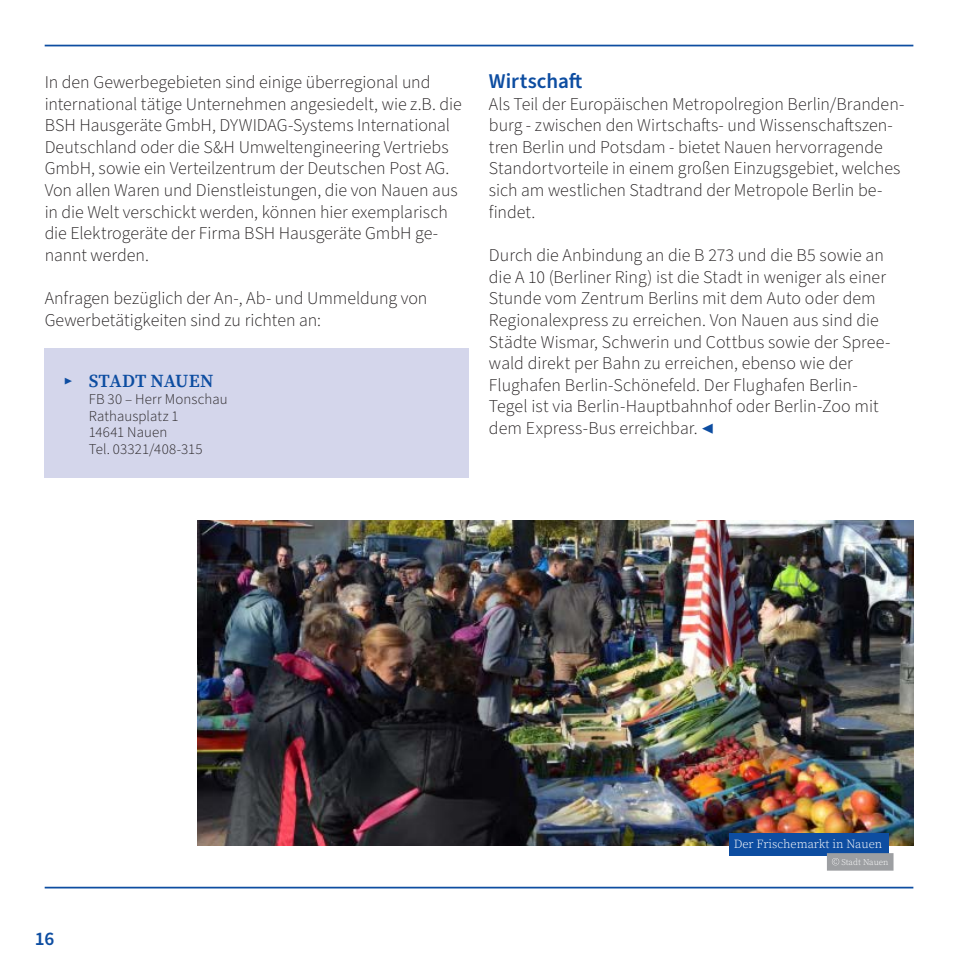
<style>
.page{position:relative;width:968px;height:968px;background:#fff}
.page>*{position:absolute;margin:0;border:0;box-sizing:border-box;transform-origin:0 0}
.t1{font:600 21px "Source Sans Pro";color:#0d4da1}
.t2{font:600 19.25px "Source Sans Pro";color:#0d4da1}
.t3{font:600 18.38px "Source Serif Pro";letter-spacing:.005em;color:#0d4da1}
.t4{font:300 17.85px/21.7px "Source Sans Pro";color:#231f20}
.t5{font:300 14.88px/16.6px "Source Sans Pro";letter-spacing:.01em;color:#231f20}
.t6{font:300 12.25px "Source Serif Pro";color:#fff}
.t7{font:300 8.75px "Source Serif Pro";color:#fff}
.s1{font-family:"Source Sans Pro";font-weight:300;font-size:14px}
.s2{font-size:21px;color:#0d4da1}
</style>
<div class="page">
<div style="left:45px;top:348px;width:424px;height:129px;background:#d4d6eb"></div>
<img style="left:197px;top:520px;width:716px;height:325px">
<div style="left:728px;top:833px;width:160px;height:22px;background:#0d4da1"></div>
<div style="left:826px;top:853px;width:67px;height:17px;background:#9d9fa2"></div>
<svg style="left:832px;top:858px;width:7px;height:7px"></svg>
<hr style="left:45px;top:45px;width:868px;height:1px;background:#0d4da1">
<hr style="left:45px;top:886px;width:868px;height:2px;background:#0d4da1">
<p class="t4" style="left:45px;top:72px;width:418px">In den Gewerbegebieten sind einige überregional und international tätige Unternehmen angesiedelt, wie z.B. die BSH Hausgeräte GmbH, DYWIDAG-Systems International Deutschland oder die S&amp;H Umweltengineering Vertriebs GmbH, sowie ein Verteilzentrum der Deutschen Post AG.<br>Von allen Waren und Dienstleistungen, die von Nauen aus in die Welt verschickt werden, können hier exemplarisch die Elektrogeräte der Firma BSH Hausgeräte GmbH ge&shy;nannt werden.</p>
<p class="t4" style="left:45px;top:288px;width:384px">Anfragen bezüglich der An-, Ab- und Ummeldung von<br>Gewerbetätigkeiten sind zu richten an:</p>
<p class="t3" style="left:64px;top:369px;width:151px"><span class="s1">▶</span> STADT NAUEN</p>
<p class="t5" style="left:89px;top:391px;width:140px">FB 30 – Herr Monschau<br>Rathausplatz 1<br>14641 Nauen<br>Tel. 03321/408-315</p>
<p class="t1" style="left:489px;top:67px;width:95px">Wirtschaft</p>
<p class="t4" style="left:489px;top:93px;width:417px">Als Teil der Europäischen Metropolregion Berlin/Branden&shy;burg - zwischen den Wirtschafts- und Wissenschaftszen&shy;tren Berlin und Potsdam - bietet Nauen hervorragende Standortvorteile in einem großen Einzugsgebiet, welches sich am westlichen Stadtrand der Metropole Berlin be&shy;findet.</p>
<p class="t4" style="left:489px;top:245px;width:403px">Durch die Anbindung an die B 273 und die B5 sowie an die A 10 (Berliner Ring) ist die Stadt in weniger als einer Stunde vom Zentrum Berlins mit dem Auto oder dem Regionalexpress zu erreichen. Von Nauen aus sind die Städte Wismar, Schwerin und Cottbus sowie der Spree&shy;wald direkt per Bahn zu erreichen, ebenso wie der Flughafen Berlin-Schönefeld. Der Flughafen Berlin-Tegel ist via Berlin-Hauptbahnhof oder Berlin-Zoo mit dem Express-Bus erreichbar. <span class="s2">◀</span></p>
<p class="t2" style="left:35px;top:926px;width:21px">16</p>
<p class="t6" style="left:733px;top:835px;width:150px">Der Frischemarkt in Nauen</p>
<p class="t7" style="left:841px;top:856px;width:49px">Stadt Nauen</p>
</div>
